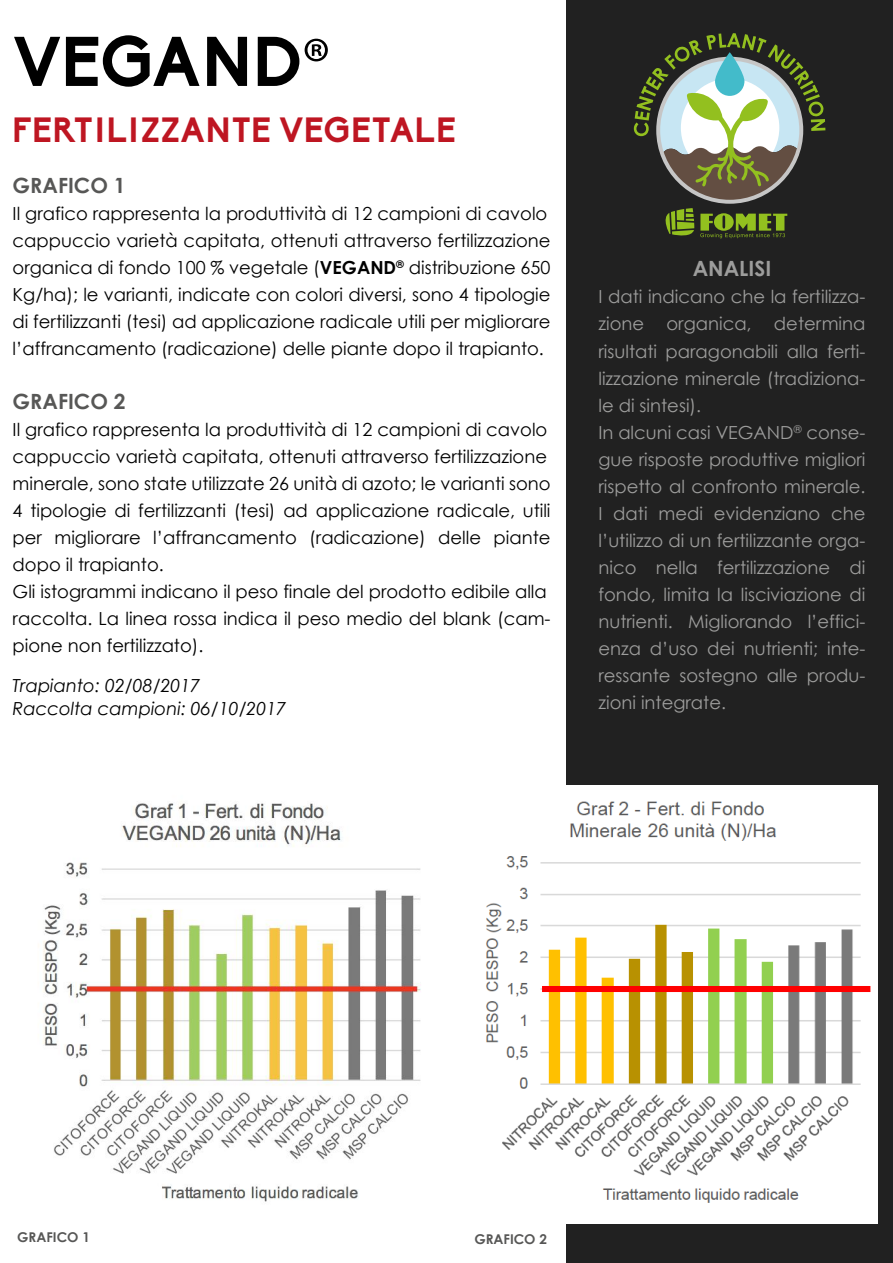
<style>
.page{position:relative;width:893px;height:1263px;background:#fff}
.page>*{position:absolute;margin:0;border:0;box-sizing:border-box;transform-origin:0 0}
.t1{font:700 69px "Biko";color:#000}
.t2{font:700 34.5px "Biko";letter-spacing:.01em;color:#be1622}
.t3{font:700 21px "Century Gothic";color:#575756}
.t4{font:700 21px "Century Gothic";color:#9d9d9c}
.t5{font:18px/27px "Century Gothic";color:#000}
.t6{font:18px/27px "Century Gothic";color:#9d9d9c}
.t7{font:italic 18px/22.5px "Century Gothic";color:#000}
.t8{font:700 13.5px "Century Gothic";color:#575756}
.s1{font-family:"Myriad Pro";font-weight:400}
.s2{font-weight:700}
</style>
<div class="page">
<div style="left:566px;top:0;width:327px;height:1263px;background:#212121"></div>
<svg style="left:634px;top:33px;width:191px;height:205px"></svg>
<img style="left:43px;top:803px;width:378px;height:399px">
<img style="left:485px;top:786px;width:393px;height:437px">
<h1 class="t1" style="left:13px;top:20px;width:320px">VEGAND<span class="s1">®</span></h1>
<h2 class="t2" style="left:13px;top:110px;width:445px">FERTILIZZANTE VEGETALE</h2>
<p class="t3" style="left:13px;top:169px;width:114px">GRAFICO 1</p>
<p class="t5" style="left:13px;top:199px;width:539px">Il grafico rappresenta la produttività di 12 campioni di cavolo cappuccio varietà capitata, ottenuti attraverso fertilizzazione organica di fondo 100 % vegetale (<span class="s2">VEGAND</span><sup>®</sup> distribuzione 650<br>Kg/ha); le varianti, indicate con colori diversi, sono 4 tipologie di fertilizzanti (tesi) ad applicazione radicale utili per migliorare l’affrancamento (radicazione) delle piante dopo il trapianto.</p>
<p class="t3" style="left:13px;top:385px;width:114px">GRAFICO 2</p>
<p class="t5" style="left:13px;top:415px;width:539px">Il grafico rappresenta la produttività di 12 campioni di cavolo cappuccio varietà capitata, ottenuti attraverso fertilizzazione minerale, sono state utilizzate 26 unità di azoto; le varianti sono 4 tipologie di fertilizzanti (tesi) ad applicazione radicale, utili per migliorare l’affrancamento (radicazione) delle piante dopo il trapianto.<br>Gli istogrammi indicano il peso finale del prodotto edibile alla raccolta. La linea rossa indica il peso medio del blank (cam&shy;pione non fertilizzato).</p>
<p class="t7" style="left:13px;top:674px;width:275px">Trapianto: 02/08/2017<br>Raccolta campioni: 06/10/2017</p>
<p class="t4" style="left:693px;top:253px;width:80px">ANALISI</p>
<p class="t6" style="left:598px;top:283px;width:269px">I dati indicano che la fertilizza&shy;zione organica, determina risultati paragonabili alla ferti&shy;lizzazione minerale (tradiziona&shy;le di sintesi).<br>In alcuni casi VEGAND<sup>®</sup> conse&shy;gue risposte produttive migliori rispetto al confronto minerale.<br>I dati medi evidenziano che l’utilizzo di un fertilizzante orga&shy;nico nella fertilizzazione di fondo, limita la lisciviazione di nutrienti. Migliorando l’effici&shy;enza d’uso dei nutrienti; inte&shy;ressante sostegno alle produ&shy;zioni integrate.</p>
<p class="t8" style="left:17px;top:1227px;width:74px">GRAFICO 1</p>
<p class="t8" style="left:474px;top:1229px;width:74px">GRAFICO 2</p>
</div>
